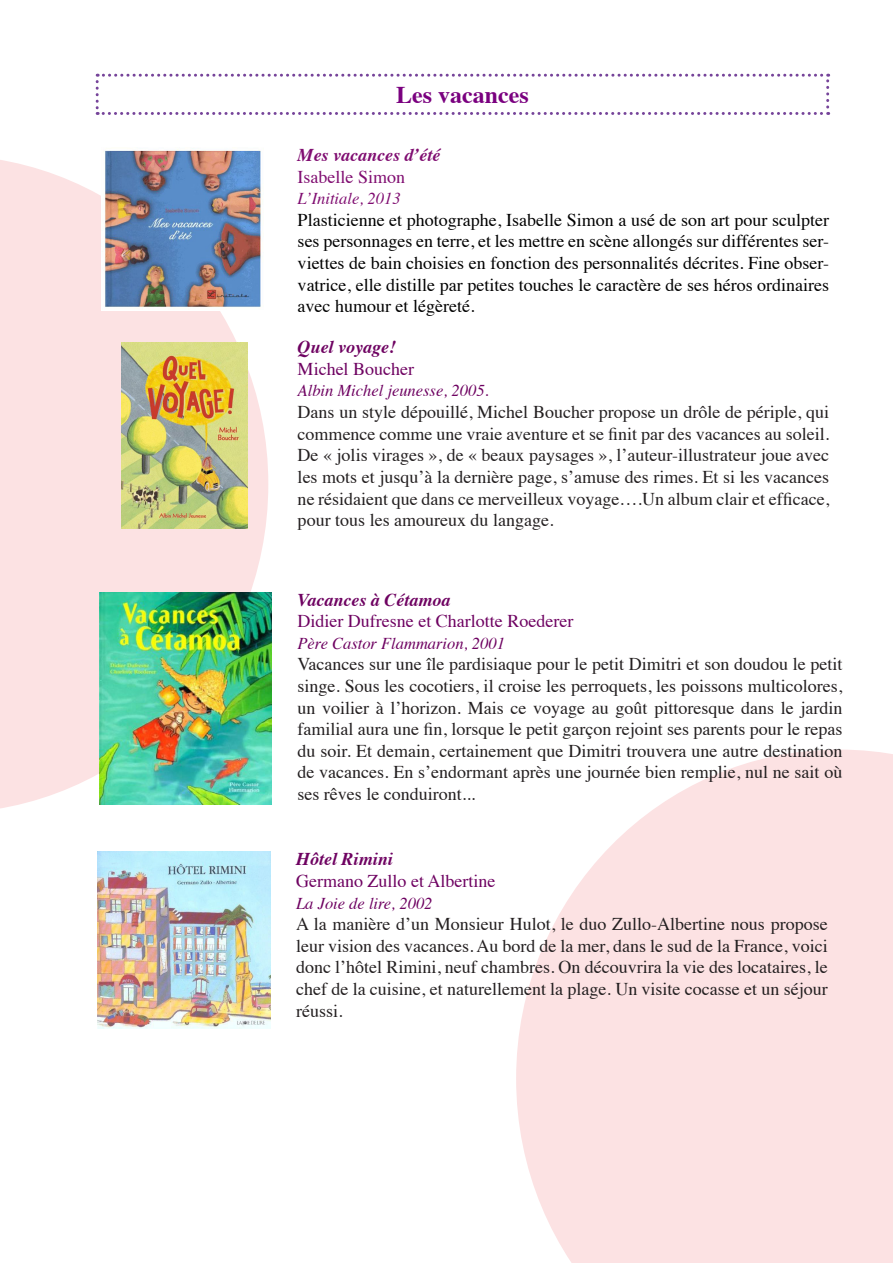
<style>
.page{position:relative;width:893px;height:1263px;background:#fff}
.page>*{position:absolute;margin:0;border:0;box-sizing:border-box;transform-origin:0 0}
.t1{font:700 24px "Times";color:#7a007f}
.t2{font:18px/21.6px "Times";color:#231f20;text-align:justify}
.t3{font:18px/21.6px "Times";color:#000;text-align:justify}
.t4{font:18px "Times";color:#6e0261}
.t5{font:italic 700 18px "Times";color:#6e0261}
.t6{font:italic 700 18px "Times";color:#800d71}
.t7{font:18px "Times";color:#800d71}
.t8{font:italic 16.5px "Times";color:#6e0261}
.t9{font:italic 16.5px "Times";color:#800d71}
</style>
<div class="page">
<svg style="left:0;top:160px;width:268px;height:649px;fill:#fce2e3"></svg>
<svg style="left:516px;top:749px;width:377px;height:514px;fill:#fce2e3"></svg>
<svg style="left:96px;top:74px;width:733px;height:41px"></svg>
<img style="left:102px;top:149px;width:162px;height:161px">
<img style="left:122px;top:343px;width:125px;height:185px">
<img style="left:99px;top:592px;width:173px;height:212px">
<img style="left:97px;top:851px;width:174px;height:178px">
<p class="t1" style="left:396px;top:72px;width:134px">Les vacances</p>
<p class="t6" style="left:298px;top:138px;width:144px">Mes vacances d’été</p>
<p class="t7" style="left:298px;top:160px;width:109px">Isabelle Simon</p>
<p class="t9" style="left:298px;top:184px;width:104px">L’Initiale, 2013</p>
<p class="t3" style="left:298px;top:207px;width:533px">Plasticienne et photographe, Isabelle Simon a usé de son art pour sculpter ses personnages en terre, et les mettre en scène allongés sur différentes ser&shy;viettes de bain choisies en fonction des personnalités décrites. Fine obser&shy;vatrice, elle distille par petites touches le caractère de ses héros ordinaires avec humour et légèreté.</p>
<p class="t5" style="left:298px;top:330px;width:100px">Quel voyage!</p>
<p class="t4" style="left:298px;top:352px;width:118px">Michel Boucher</p>
<p class="t8" style="left:298px;top:377px;width:193px">Albin Michel jeunesse, 2005.</p>
<p class="t2" style="left:298px;top:400px;width:533px">Dans un style dépouillé, Michel Boucher propose un drôle de périple, qui commence comme une vraie aventure et se finit par des vacances au soleil.<br>De « jolis virages », de « beaux paysages », l’auteur-illustrateur joue avec les mots et jusqu’à la dernière page, s’amuse des rimes. Et si les vacances ne résidaient que dans ce merveilleux voyage….Un album clair et efficace, pour tous les amoureux du langage.</p>
<p class="t5" style="left:297px;top:583px;width:155px">Vacances à Cétamoa</p>
<p class="t4" style="left:297px;top:604px;width:277px">Didier Dufresne et Charlotte Roederer</p>
<p class="t8" style="left:297px;top:629px;width:209px">Père Castor Flammarion, 2001</p>
<p class="t2" style="left:297px;top:652px;width:546px">Vacances sur une île pardisiaque pour le petit Dimitri et son doudou le petit singe. Sous les cocotiers, il croise les perroquets, les poissons multicolores, un voilier à l’horizon. Mais ce voyage au goût pittoresque dans le jardin familial aura une fin, lorsque le petit garçon rejoint ses parents pour le repas du soir. Et demain, certainement que Dimitri trouvera une autre destination de vacances. En s’endormant après une journée bien remplie, nul ne sait où ses rêves le conduiront...</p>
<p class="t5" style="left:296px;top:842px;width:98px">Hôtel Rimini</p>
<p class="t4" style="left:296px;top:864px;width:201px">Germano Zullo et Albertine</p>
<p class="t8" style="left:296px;top:889px;width:138px">La Joie de lire, 2002</p>
<p class="t2" style="left:296px;top:912px;width:533px">A la manière d’un Monsieur Hulot, le duo Zullo-Albertine nous propose leur vision des vacances. Au bord de la mer, dans le sud de la France, voici donc l’hôtel Rimini, neuf chambres. On découvrira la vie des locataires, le chef de la cuisine, et naturellement la plage. Un visite cocasse et un séjour réussi.</p>
</div>
